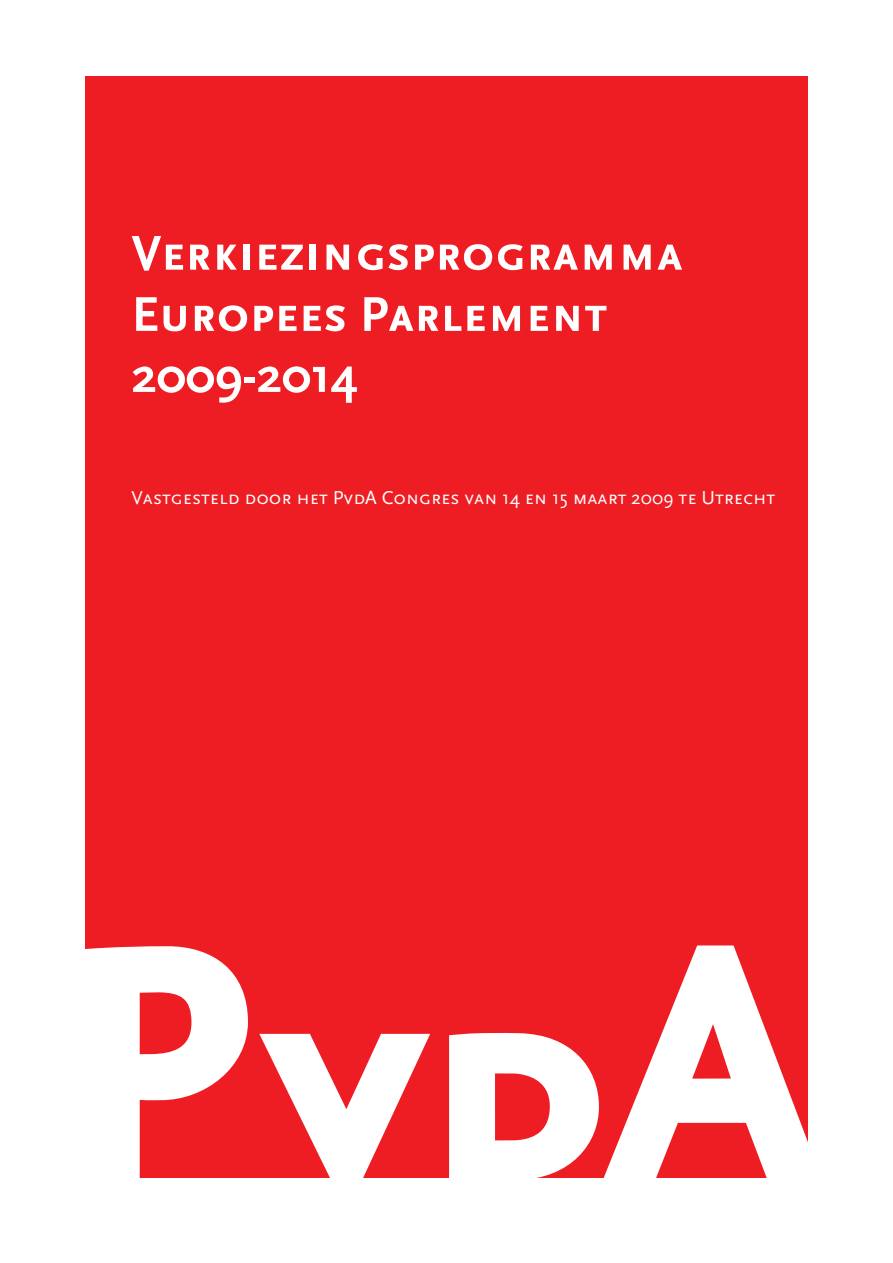
<style>
.page{position:relative;width:893px;height:1263px;background:#fff}
.page>*{position:absolute;margin:0;border:0;box-sizing:border-box;transform-origin:0 0}
.t1{font:700 51px/61.2px "Scala Sans Caps";color:#fff}
.t2{font:700 51px "Scala Sans";color:#fff}
.t3{font:19.5px "Scala Sans Caps";color:#fff}
</style>
<div class="page">
<div style="left:85px;top:77px;width:723px;height:1101px;background:#ee1d23"></div>
<svg style="left:85px;top:946px;width:163px;height:232px"></svg>
<svg style="left:259px;top:1034px;width:171px;height:144px"></svg>
<svg style="left:449px;top:1033px;width:150px;height:145px"></svg>
<svg style="left:603px;top:945px;width:205px;height:233px"></svg>
<h1 class="t1" style="left:132px;top:224px;width:553px">Verkiezingsprogramma<br>Europees Parlement</h1>
<h1 class="t2" style="left:132px;top:351px;width:228px">2009-2014</h1>
<p class="t3" style="left:132px;top:488px;width:645px">Vastgesteld door het PvdA Congres van 14 en 15 maart 2009 te Utrecht</p>
</div>
